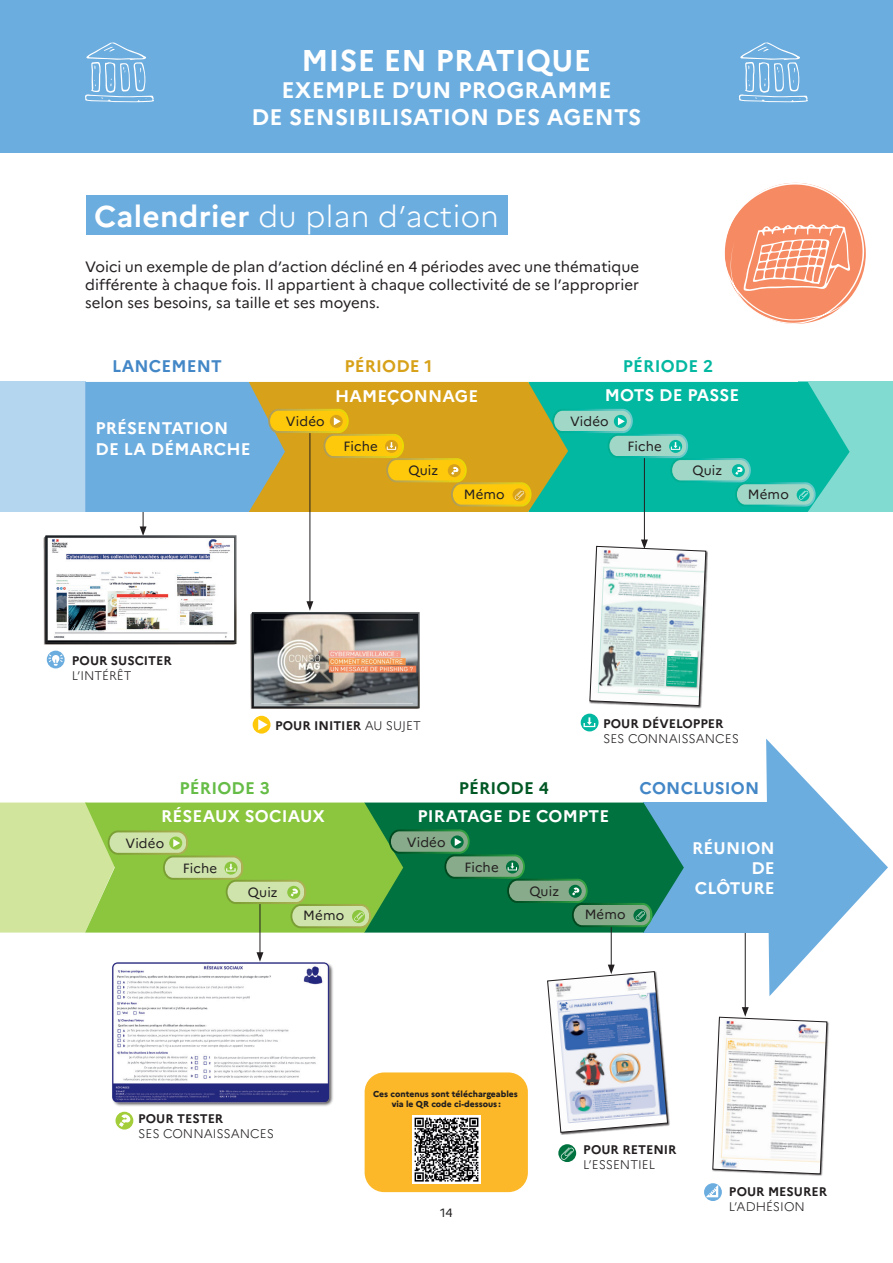
<style>
.page{position:relative;width:893px;height:1263px;background:#fff}
.page>*{position:absolute;margin:0;border:0;box-sizing:border-box;transform-origin:0 0}
.t1{font:300 30px "Marianne";letter-spacing:.01em;color:#fff}
.t2{font:700 30px "Marianne";letter-spacing:.01em;color:#fff}
.t3{font:700 22.5px/27px "Marianne";letter-spacing:.01em;color:#fff;text-align:center}
.t4{font:700 16.8px "Marianne";letter-spacing:.01em;color:#fff}
.t5{font:700 16.8px "Marianne";letter-spacing:.01em;color:#4387c7}
.t6{font:700 16.8px "Marianne";letter-spacing:.01em;color:#65bc46}
.t7{font:700 16.8px "Marianne";letter-spacing:.01em;color:#005824}
.t8{font:700 16.8px "Marianne";letter-spacing:.01em;color:#d7a119}
.t9{font:700 16.8px "Marianne";letter-spacing:.01em;color:#03b8a1}
.t10{font:15px/18px "Marianne";color:#231f20;text-align:justify}
.t11{font:13.35px "Marianne";letter-spacing:.01em;color:#231f20}
.t12{font:700 12.45px "Marianne";color:#231f20}
.t13{font:300 12.45px "Marianne";color:#231f20}
.t14{font:12px "Marianne";color:#231f20}
.t15{font:800 8.7px/10.4px "Marianne";color:#231f20;text-align:center}
.s1{font-weight:700}
.s2{font-weight:300}
</style>
<div class="page">
<div style="left:0;top:0;width:893px;height:153px;background:#6caddf"></div>
<svg style="left:85px;top:42px;width:69px;height:60px"></svg>
<svg style="left:739px;top:42px;width:69px;height:60px"></svg>
<div style="left:86px;top:196px;width:422px;height:39px;background:#6caddf"></div>
<svg style="left:724px;top:183px;width:142px;height:141px"></svg>
<div style="left:365px;top:1072px;width:163px;height:120px;background:#fcb828;border-radius:20px"></div>
<img style="left:412px;top:1115px;width:68px;height:68px">
<hr style="left:745px;top:898px;width:1px;height:111px;background:#231f20">
<svg style="left:766px;top:739px;width:122px;height:257px"></svg>
<div style="left:644px;top:802px;width:140px;height:130px;background:#6caddf"></div>
<div style="left:112px;top:962px;width:222px;height:145px;background:#231f20;opacity:.75"></div>
<img style="left:112px;top:962px;width:219px;height:142px">
<div style="left:547px;top:971px;width:123px;height:164px;background:#231f20;opacity:.75"></div>
<hr style="left:260px;top:898px;width:1px;height:57px;background:#231f20">
<svg style="left:257px;top:952px;width:6px;height:10px"></svg>
<hr style="left:611px;top:910px;width:1px;height:57px;background:#231f20">
<svg style="left:547px;top:965px;width:121px;height:168px"></svg>
<svg style="left:0;top:802px;width:684px;height:130px;background:#69ac5d"></svg>
<div style="left:116px;top:1112px;width:17px;height:17px;background:#a3cd39;border-radius:50%"></div>
<svg style="left:119px;top:1114px;width:11px;height:13px"></svg>
<svg style="left:558px;top:1144px;width:18px;height:18px"></svg>
<svg style="left:561px;top:1147px;width:13px;height:13px"></svg>
<div style="left:798px;top:382px;width:95px;height:130px;background:#81dbd0"></div>
<hr style="left:143px;top:477px;width:1px;height:52px;background:#231f20">
<svg style="left:140px;top:526px;width:7px;height:7px"></svg>
<img style="left:43px;top:533px;width:194px;height:112px">
<div style="left:0;top:382px;width:85px;height:130px;background:#b5d6ef"></div>
<hr style="left:310px;top:431px;width:1px;height:173px;background:#231f20">
<svg style="left:306px;top:601px;width:7px;height:10px"></svg>
<hr style="left:644px;top:450px;width:1px;height:92px;background:#231f20">
<div style="left:253px;top:716px;width:17px;height:18px;background:#fec80b;border-radius:50%"></div>
<svg style="left:258px;top:719px;width:10px;height:11px"></svg>
<svg style="left:581px;top:714px;width:17px;height:17px"></svg>
<svg style="left:583px;top:717px;width:12px;height:10px"></svg>
<svg style="left:85px;top:382px;width:765px;height:130px;background:#78b281"></svg>
<div style="left:589px;top:546px;width:119px;height:162px;background:#231f20;opacity:.75"></div>
<svg style="left:589px;top:539px;width:117px;height:167px"></svg>
<img style="left:250px;top:612px;width:170px;height:97px">
<div style="left:712px;top:1017px;width:118px;height:160px;background:#231f20;opacity:.75"></div>
<svg style="left:712px;top:1007px;width:115px;height:167px"></svg>
<div style="left:47px;top:651px;width:18px;height:17px;background:#6caddf;border-radius:50%"></div>
<svg style="left:48px;top:654px;width:15px;height:12px"></svg>
<svg style="left:704px;top:1183px;width:18px;height:18px"></svg>
<svg style="left:706px;top:1185px;width:12px;height:12px"></svg>
<h1 class="t2" style="left:302px;top:42px;width:291px">MISE EN PRATIQUE</h1>
<h2 class="t3" style="left:251px;top:76px;width:392px">EXEMPLE D’UN PROGRAMME<br>DE SENSIBILISATION DES AGENTS</h2>
<p class="t1" style="left:94px;top:198px;width:406px"><span class="s1">Calendrier</span> du plan d’action</p>
<p class="t10" style="left:85px;top:258px;width:555px">Voici un exemple de plan d’action décliné en 4 périodes avec une thématique différente à chaque fois. Il appartient à chaque collectivité de se l’approprier selon ses besoins, sa taille et ses moyens.</p>
<p class="t5" style="left:112px;top:356px;width:111px">LANCEMENT</p>
<p class="t8" style="left:344px;top:356px;width:89px">PÉRIODE 1</p>
<p class="t9" style="left:623px;top:356px;width:92px">PÉRIODE 2</p>
<p class="t4" style="left:335px;top:386px;width:145px">HAMEÇONNAGE</p>
<p class="t4" style="left:605px;top:385px;width:136px">MOTS DE PASSE</p>
<p class="t4" style="left:95px;top:418px;width:134px">PRÉSENTATION</p>
<p class="t4" style="left:95px;top:438px;width:157px">DE LA DÉMARCHE</p>
<p class="t11" style="left:286px;top:413px;width:40px">Vidéo</p>
<p class="t11" style="left:570px;top:413px;width:40px">Vidéo</p>
<p class="t11" style="left:343px;top:438px;width:36px">Fiche</p>
<p class="t11" style="left:627px;top:438px;width:36px">Fiche</p>
<p class="t11" style="left:408px;top:462px;width:31px">Quiz</p>
<p class="t11" style="left:693px;top:462px;width:31px">Quiz</p>
<p class="t12" style="left:72px;top:653px;width:102px">POUR SUSCITER</p>
<p class="t13" style="left:72px;top:668px;width:61px">L’INTÉRÊT</p>
<p class="t11" style="left:464px;top:486px;width:42px">Mémo</p>
<p class="t11" style="left:748px;top:486px;width:42px">Mémo</p>
<p class="t12" style="left:275px;top:718px;width:147px">POUR INITIER <span class="s2">AU SUJET</span></p>
<p class="t12" style="left:603px;top:716px;width:122px">POUR DÉVELOPPER</p>
<p class="t13" style="left:603px;top:731px;width:138px">SES CONNAISSANCES</p>
<p class="t6" style="left:180px;top:778px;width:92px">PÉRIODE 3</p>
<p class="t7" style="left:459px;top:778px;width:92px">PÉRIODE 4</p>
<p class="t5" style="left:640px;top:778px;width:121px">CONCLUSION</p>
<p class="t4" style="left:161px;top:806px;width:165px">RÉSEAUX SOCIAUX</p>
<p class="t4" style="left:417px;top:806px;width:193px">PIRATAGE DE COMPTE</p>
<p class="t11" style="left:125px;top:835px;width:40px">Vidéo</p>
<p class="t11" style="left:407px;top:834px;width:40px">Vidéo</p>
<p class="t11" style="left:183px;top:860px;width:36px">Fiche</p>
<p class="t11" style="left:464px;top:859px;width:36px">Fiche</p>
<p class="t11" style="left:248px;top:884px;width:31px">Quiz</p>
<p class="t11" style="left:529px;top:883px;width:31px">Quiz</p>
<p class="t11" style="left:303px;top:907px;width:42px">Mémo</p>
<p class="t11" style="left:585px;top:906px;width:42px">Mémo</p>
<p class="t4" style="left:692px;top:837px;width:84px">RÉUNION</p>
<p class="t4" style="left:751px;top:858px;width:25px">DE</p>
<p class="t4" style="left:695px;top:878px;width:81px">CLÔTURE</p>
<p class="t12" style="left:138px;top:1111px;width:87px">POUR TESTER</p>
<p class="t13" style="left:138px;top:1126px;width:138px">SES CONNAISSANCES</p>
<p class="t15" style="left:373px;top:1088px;width:146px">Ces contenus sont téléchargeables via le QR code ci-dessous :</p>
<p class="t14" style="left:440px;top:1205px;width:14px">14</p>
<p class="t12" style="left:583px;top:1141px;width:95px">POUR RETENIR</p>
<p class="t13" style="left:583px;top:1156px;width:73px">L’ESSENTIEL</p>
<p class="t12" style="left:729px;top:1184px;width:100px">POUR MESURER</p>
<p class="t13" style="left:729px;top:1199px;width:77px">L’ADHÉSION</p>
</div>
